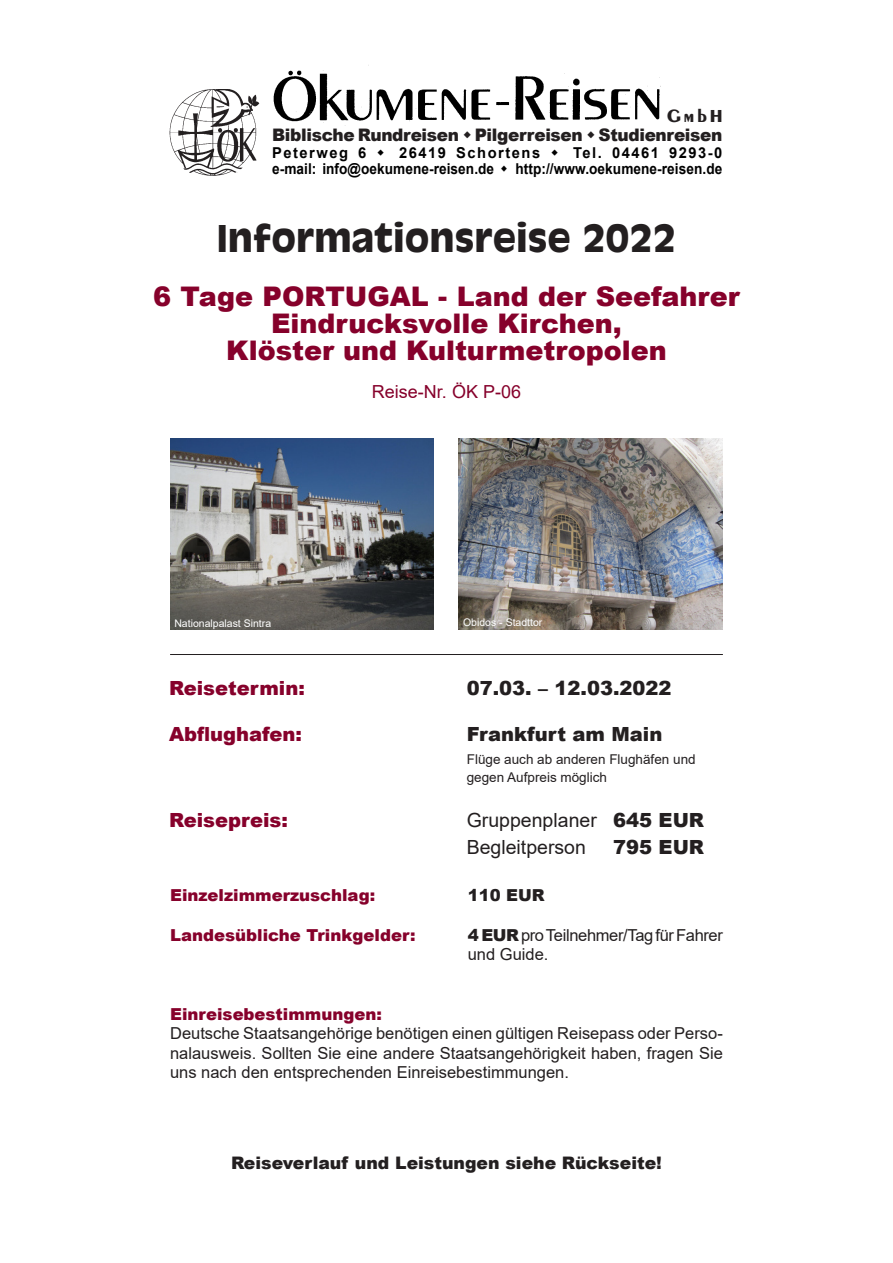
<style>
.page{position:relative;width:893px;height:1263px;background:#fff}
.page>*{position:absolute;margin:0;border:0;box-sizing:border-box;transform-origin:0 0}
.t1{font:700 36px "Antique Olive";color:#231f20}
.t2{font:900 27px/27px "Arial";color:#86012b;text-align:center}
.t3{font:900 19.5px "Arial";color:#231f20}
.t4{font:900 19.5px "Arial";color:#86012b}
.t5{font:19.5px "Arial";color:#231f20}
.t6{font:700 18.75px "Penguin";color:#231f20}
.t7{font:18px "Arial";color:#86012b}
.t8{font:900 17.25px "Arial";letter-spacing:-.02em;color:#231f20}
.t9{font:900 17.25px "Arial";color:#231f20}
.t10{font:16.5px/19.5px "Arial";color:#231f20;text-align:justify}
.t11{font:900 16.5px "Arial";color:#86012b}
.t12{font:16.5px "Arial";letter-spacing:-.02em;color:#231f20}
.t13{font:900 16.5px "Arial";color:#231f20}
.t14{font:700 15px "Arial";letter-spacing:.005em;color:#000;scale:.91 1}
.t15{font:700 15px "Arial";letter-spacing:.105em;color:#000}
.t16{font:13.5px "Arial";color:#231f20}
.t17{font:10.5px "Arial";color:#fff}
.s1{font-weight:900}
</style>
<div class="page">
<img style="left:273px;top:65px;width:388px;height:61px">
<img style="left:170px;top:89px;width:90px;height:87px">
<hr style="left:170px;top:654px;width:553px;height:1px;background:#231f20">
<img style="left:459px;top:438px;width:263px;height:191px">
<img style="left:170px;top:438px;width:264px;height:191px">
<p class="t6" style="left:667px;top:105px;width:58px">GmbH</p>
<p class="t8" style="left:272px;top:123px;width:452px">Biblische Rundreisen Pilgerreisen Studienreisen</p>
<p class="t15" style="left:272px;top:142px;width:96px">Peterweg 6</p>
<p class="t15" style="left:399px;top:142px;width:143px">26419 Schortens</p>
<p class="t15" style="left:573px;top:142px;width:151px">Tel. 04461 9293-0</p>
<p class="t14" style="left:272px;top:159px;width:246px">e-mail: info@oekumene-reisen.de</p>
<p class="t14" style="left:515px;top:159px;width:229px">http://www.oekumene-reisen.de</p>
<p class="t1" style="left:217px;top:214px;width:461px">Informationsreise 2022</p>
<p class="t2" style="left:153px;top:282px;width:588px">6 Tage PORTUGAL - Land der Seefahrer<br>Eindrucksvolle Kirchen,</p>
<p class="t2" style="left:226px;top:336px;width:442px">Klöster und Kulturmetropolen</p>
<p class="t7" style="left:372px;top:379px;width:151px">Reise-Nr. ÖK P-06</p>
<p class="t17" style="left:174px;top:616px;width:98px">Nationalpalast Sintra</p>
<p class="t17" style="left:463px;top:615px;width:81px">Obidos - Stadttor</p>
<p class="t4" style="left:169px;top:674px;width:137px">Reisetermin:</p>
<p class="t3" style="left:467px;top:674px;width:206px">07.03. – 12.03.2022</p>
<p class="t4" style="left:169px;top:720px;width:134px">Abflughafen:</p>
<p class="t3" style="left:467px;top:720px;width:197px">Frankfurt am Main</p>
<p class="t16" style="left:467px;top:750px;width:230px">Flüge auch ab anderen Flughäfen und</p>
<p class="t16" style="left:467px;top:768px;width:142px">gegen Aufpreis möglich</p>
<p class="t4" style="left:169px;top:806px;width:120px">Reisepreis:</p>
<p class="t5" style="left:467px;top:806px;width:239px">Gruppenplaner <span class="s1">645 EUR</span></p>
<p class="t5" style="left:467px;top:833px;width:121px">Begleitperson</p>
<p class="t3" style="left:613px;top:833px;width:93px">795 EUR</p>
<p class="t11" style="left:170px;top:883px;width:207px">Einzelzimmerzuschlag:</p>
<p class="t13" style="left:468px;top:883px;width:79px">110 EUR</p>
<p class="t11" style="left:170px;top:923px;width:247px">Landesübliche Trinkgelder:</p>
<p class="t12" style="left:468px;top:923px;width:257px"><span class="s1">4 EUR</span> pro Teilnehmer/Tag für Fahrer</p>
<p class="t10" style="left:468px;top:945px;width:82px">und Guide.</p>
<p class="t11" style="left:170px;top:1002px;width:213px">Einreisebestimmungen:</p>
<p class="t10" style="left:170px;top:1024px;width:554px">Deutsche Staatsangehörige benötigen einen gültigen Reisepass oder Perso&shy;nalausweis. Sollten Sie eine andere Staatsangehörigkeit haben, fragen Sie uns nach den entsprechenden Einreisebestimmungen.</p>
<p class="t9" style="left:231px;top:1150px;width:432px">Reiseverlauf und Leistungen siehe Rückseite!</p>
</div>
